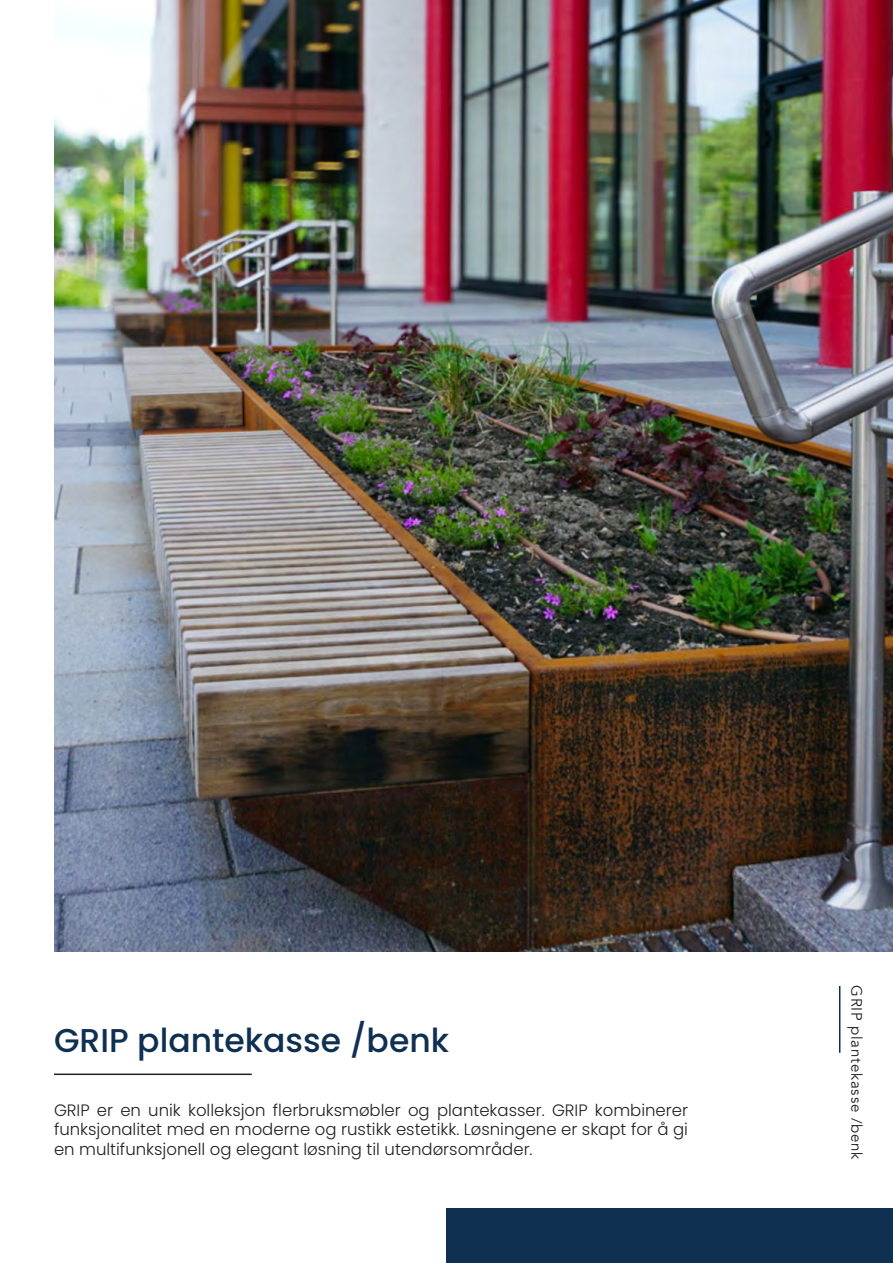
<style>
.page{position:relative;width:893px;height:1263px;background:#fff}
.page>*{position:absolute;margin:0;border:0;box-sizing:border-box;transform-origin:0 0}
.t1{font:500 33px "Poppins";color:#0f3051}
.t2{font:300 16.5px/19.8px "Poppins";color:#231f20;text-align:justify}
.t3{font:15px "Avenir";letter-spacing:.05em;color:#231f20}
</style>
<div class="page">
<hr style="left:54px;top:1073px;width:198px;height:2px;background:#231f20">
<hr style="left:839px;top:986px;width:1px;height:67px;background:#0f3051">
<div style="left:446px;top:1209px;width:447px;height:54px;background:#0f3051"></div>
<img style="left:54px;top:0;width:839px;height:951px">
<p class="t1" style="left:54px;top:1021px;width:397px">GRIP plantekasse /benk</p>
<p class="t2" style="left:54px;top:1100px;width:636px">GRIP er en unik kolleksjon flerbruksmøbler og plantekasser. GRIP kombinerer funksjonalitet med en moderne og rustikk estetikk. Løsningene er skapt for å gi en multifunksjonell og elegant løsning til utendørsområder.</p>
<p class="t3" style="left:866px;top:985px;width:176px;rotate:90deg">GRIP plantekasse /benk</p>
</div>
